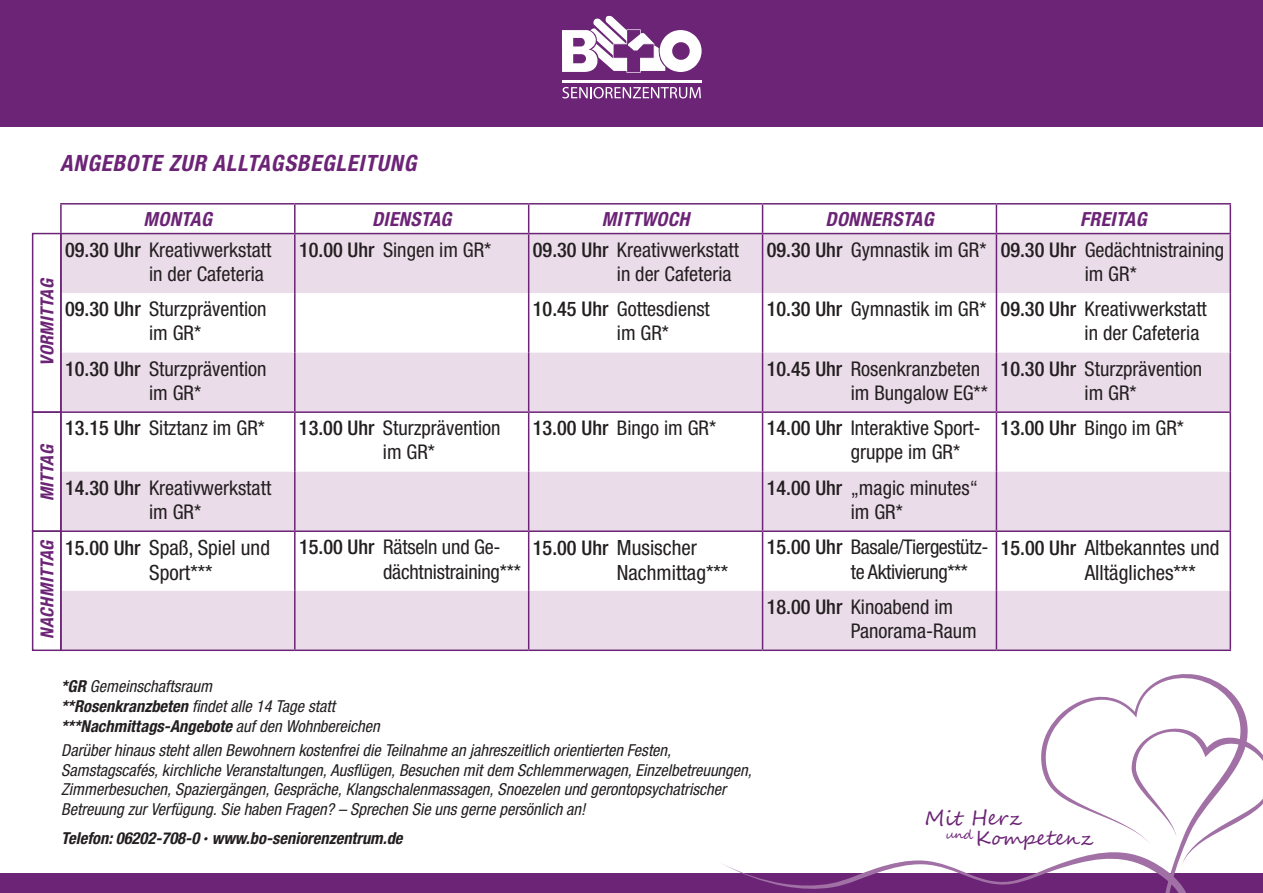
<style>
.page{position:relative;width:1263px;height:893px;background:#fff}
.page>*{position:absolute;margin:0;border:0;box-sizing:border-box;transform-origin:0 0}
.t1{font:italic 700 condensed 22.5px "Helvetica Neue LTW1 G";letter-spacing:.04em;color:#6c2476}
.t2{font:condensed 21px/25.2px "Helvetica Neue LTW1 G";color:#231f20}
.t3{font:condensed 20.25px/24.3px "Helvetica Neue LTW1 G";color:#231f20}
.t4{font:condensed 20.25px/24.3px "Helvetica Neue LTW1 G";letter-spacing:-.02em;color:#231f20}
.t5{font:19.8px/19.4px "Segoe Script";color:#6c2476}
.t6{font:italic 700 condensed 19.5px "Helvetica Neue LTW1 G";letter-spacing:.02em;color:#6c2476}
.t7{font:italic 700 condensed 18px "Helvetica Neue LTW1 G";letter-spacing:.02em;color:#6c2476}
.t8{font:italic condensed 16.5px/19.8px "Helvetica Neue LTW1 G";color:#231f20}
.t9{font:italic 700 condensed 16.5px "Helvetica Neue LTW1 G";color:#231f20}
.s1{font-weight:500}
.s2{font-weight:500;font-size:20.25px}
.s3{font-weight:700}
.s4{font-weight:400;font-size:9px}
</style>
<div class="page">
<div style="left:0;top:0;width:1263px;height:126px;background:#6c2476"></div>
<div style="left:0;top:874px;width:1263px;height:19px;background:#6c2476"></div>
<svg style="left:562px;top:15px;width:140px;height:58px"></svg>
<svg style="left:562px;top:87px;width:139px;height:11px"></svg>
<hr style="left:562px;top:80px;width:139px;height:3px;background:#fff">
<div style="left:62px;top:234px;width:1167px;height:59px;background:#ebdcea"></div>
<svg style="left:62px;top:353px;width:1167px;height:296px;fill:#ebdcea"></svg>
<hr style="left:60px;top:233px;width:235px;height:1px;background:#6c2476">
<hr style="left:295px;top:233px;width:234px;height:1px;background:#6c2476">
<hr style="left:529px;top:233px;width:233px;height:1px;background:#6c2476">
<hr style="left:762px;top:233px;width:234px;height:1px;background:#6c2476">
<hr style="left:996px;top:233px;width:235px;height:1px;background:#6c2476">
<hr style="left:60px;top:203px;width:235px;height:2px;background:#6c2476">
<hr style="left:60px;top:205px;width:2px;height:28px;background:#6c2476">
<hr style="left:295px;top:203px;width:234px;height:2px;background:#6c2476">
<hr style="left:294px;top:205px;width:2px;height:28px;background:#6c2476">
<hr style="left:529px;top:203px;width:233px;height:2px;background:#6c2476">
<svg style="left:528px;top:205px;width:1px;height:28px"></svg>
<hr style="left:762px;top:203px;width:234px;height:2px;background:#6c2476">
<svg style="left:762px;top:205px;width:1px;height:28px"></svg>
<hr style="left:996px;top:203px;width:235px;height:2px;background:#6c2476">
<svg style="left:996px;top:205px;width:1px;height:28px"></svg>
<hr style="left:1229px;top:205px;width:2px;height:28px;background:#6c2476">
<hr style="left:294px;top:234px;width:2px;height:59px;background:#6c2476">
<hr style="left:528px;top:234px;width:1px;height:59px;background:#6c2476">
<hr style="left:762px;top:234px;width:1px;height:59px;background:#6c2476">
<hr style="left:996px;top:234px;width:1px;height:59px;background:#6c2476">
<hr style="left:1229px;top:234px;width:2px;height:59px;background:#6c2476">
<hr style="left:294px;top:293px;width:2px;height:60px;background:#6c2476">
<hr style="left:528px;top:293px;width:1px;height:60px;background:#6c2476">
<hr style="left:762px;top:293px;width:1px;height:60px;background:#6c2476">
<hr style="left:996px;top:293px;width:1px;height:60px;background:#6c2476">
<hr style="left:1229px;top:293px;width:2px;height:60px;background:#6c2476">
<hr style="left:294px;top:353px;width:2px;height:58px;background:#6c2476">
<hr style="left:528px;top:353px;width:1px;height:58px;background:#6c2476">
<hr style="left:762px;top:353px;width:1px;height:58px;background:#6c2476">
<hr style="left:996px;top:353px;width:1px;height:58px;background:#6c2476">
<hr style="left:1229px;top:353px;width:2px;height:58px;background:#6c2476">
<hr style="left:294px;top:413px;width:2px;height:59px;background:#6c2476">
<hr style="left:528px;top:413px;width:1px;height:59px;background:#6c2476">
<hr style="left:762px;top:413px;width:1px;height:59px;background:#6c2476">
<hr style="left:996px;top:413px;width:1px;height:59px;background:#6c2476">
<hr style="left:1229px;top:413px;width:2px;height:59px;background:#6c2476">
<hr style="left:294px;top:532px;width:2px;height:59px;background:#6c2476">
<hr style="left:528px;top:532px;width:1px;height:59px;background:#6c2476">
<hr style="left:762px;top:532px;width:1px;height:59px;background:#6c2476">
<hr style="left:996px;top:532px;width:1px;height:59px;background:#6c2476">
<hr style="left:1229px;top:532px;width:2px;height:59px;background:#6c2476">
<hr style="left:60px;top:411px;width:235px;height:2px;background:#6c2476">
<hr style="left:295px;top:411px;width:234px;height:2px;background:#6c2476">
<hr style="left:529px;top:411px;width:233px;height:2px;background:#6c2476">
<hr style="left:762px;top:411px;width:234px;height:2px;background:#6c2476">
<hr style="left:996px;top:411px;width:235px;height:2px;background:#6c2476">
<hr style="left:294px;top:472px;width:2px;height:58px;background:#6c2476">
<hr style="left:528px;top:472px;width:1px;height:58px;background:#6c2476">
<hr style="left:762px;top:472px;width:1px;height:58px;background:#6c2476">
<hr style="left:996px;top:472px;width:1px;height:58px;background:#6c2476">
<hr style="left:1229px;top:472px;width:2px;height:58px;background:#6c2476">
<hr style="left:60px;top:530px;width:235px;height:2px;background:#6c2476">
<hr style="left:295px;top:530px;width:234px;height:2px;background:#6c2476">
<hr style="left:529px;top:530px;width:233px;height:2px;background:#6c2476">
<hr style="left:762px;top:530px;width:234px;height:2px;background:#6c2476">
<hr style="left:996px;top:530px;width:235px;height:2px;background:#6c2476">
<hr style="left:294px;top:591px;width:2px;height:58px;background:#6c2476">
<hr style="left:528px;top:591px;width:1px;height:58px;background:#6c2476">
<hr style="left:762px;top:591px;width:1px;height:58px;background:#6c2476">
<hr style="left:996px;top:591px;width:1px;height:58px;background:#6c2476">
<hr style="left:1229px;top:591px;width:2px;height:58px;background:#6c2476">
<hr style="left:60px;top:649px;width:235px;height:2px;background:#6c2476">
<hr style="left:295px;top:649px;width:234px;height:2px;background:#6c2476">
<hr style="left:529px;top:649px;width:233px;height:2px;background:#6c2476">
<hr style="left:762px;top:649px;width:234px;height:2px;background:#6c2476">
<hr style="left:996px;top:649px;width:235px;height:2px;background:#6c2476">
<div style="left:32px;top:233px;width:30px;height:180px;border:2px solid #6c2476"></div>
<div style="left:32px;top:530px;width:30px;height:121px;border:2px solid #6c2476"></div>
<div style="left:32px;top:411px;width:30px;height:121px;border:2px solid #6c2476"></div>
<svg style="left:720px;top:674px;width:543px;height:219px"></svg>
<p class="t1" style="left:60px;top:150px;width:358px">ANGEBOTE ZUR ALLTAGSBEGLEITUNG</p>
<p class="t7" style="left:36px;top:366px;width:89px;rotate:-90deg">VORMITTAG</p>
<p class="t7" style="left:36px;top:501px;width:59px;rotate:-90deg">MITTAG</p>
<p class="t7" style="left:36px;top:639px;width:101px;rotate:-90deg">NACHMITTAG</p>
<p class="t6" style="left:144px;top:207px;width:70px">MONTAG</p>
<p class="t6" style="left:372px;top:207px;width:81px">DIENSTAG</p>
<p class="t6" style="left:602px;top:207px;width:89px">MITTWOCH</p>
<p class="t6" style="left:825px;top:207px;width:110px">DONNERSTAG</p>
<p class="t6" style="left:1080px;top:207px;width:68px">FREITAG</p>
<p class="t3" style="left:149px;top:237px;width:124px;text-indent:-84px"><span class="s1">09.30 Uhr</span> Kreativwerkstatt in der Cafeteria</p>
<p class="t3" style="left:299px;top:237px;width:194px"><span class="s1">10.00 Uhr</span> Singen im GR*</p>
<p class="t3" style="left:617px;top:237px;width:124px;text-indent:-84px"><span class="s1">09.30 Uhr</span> Kreativwerkstatt in der Cafeteria</p>
<p class="t3" style="left:1085px;top:237px;width:141px;text-indent:-318px"><span class="s1">09.30 Uhr</span> Gymnastik im GR* <span class="s1">09.30 Uhr</span> Gedächtnistraining im GR*</p>
<p class="t3" style="left:149px;top:297px;width:119px;text-indent:-84px"><span class="s1">09.30 Uhr</span> Sturzprävention im GR*</p>
<p class="t3" style="left:617px;top:297px;width:94px;text-indent:-84px"><span class="s1">10.45 Uhr</span> Gottesdienst im GR*</p>
<p class="t3" style="left:1085px;top:297px;width:124px;text-indent:-318px"><span class="s1">10.30 Uhr</span> Gymnastik im GR* <span class="s1">09.30 Uhr</span> Kreativwerkstatt in der Cafeteria</p>
<p class="t3" style="left:149px;top:356px;width:119px;text-indent:-84px"><span class="s1">10.30 Uhr</span> Sturzprävention im GR*</p>
<p class="t3" style="left:851px;top:356px;width:139px;text-indent:-84px"><span class="s1">10.45 Uhr</span> Rosenkranzbeten im Bungalow EG**</p>
<p class="t3" style="left:1085px;top:356px;width:119px;text-indent:-84px"><span class="s1">10.30 Uhr</span> Sturzprävention im GR*</p>
<p class="t3" style="left:65px;top:416px;width:201px"><span class="s1">13.15 Uhr</span> Sitztanz im GR*</p>
<p class="t3" style="left:383px;top:416px;width:119px;text-indent:-84px"><span class="s1">13.00 Uhr</span> Sturzprävention im GR*</p>
<p class="t3" style="left:533px;top:416px;width:185px"><span class="s1">13.00 Uhr</span> Bingo im GR*</p>
<p class="t3" style="left:851px;top:416px;width:132px;text-indent:-84px"><span class="s1">14.00 Uhr</span> Interaktive Sport&shy;gruppe im GR*</p>
<p class="t3" style="left:1000px;top:416px;width:185px"><span class="s1">13.00 Uhr</span> Bingo im GR*</p>
<p class="t3" style="left:149px;top:475px;width:124px;text-indent:-84px"><span class="s1">14.30 Uhr</span> Kreativwerkstatt im GR*</p>
<p class="t3" style="left:767px;top:475px;width:213px;text-align:center"><span class="s1">14.00 Uhr</span> „magic minutes“ im GR*</p>
<p class="t2" style="left:149px;top:535px;width:122px;text-indent:-84px"><span class="s2">15.00 Uhr</span> Spaß, Spiel und<br>Sport***</p>
<p class="t3" style="left:383px;top:535px;width:139px;text-indent:-84px"><span class="s1">15.00 Uhr</span> Rätseln und Ge&shy;dächtnistraining***</p>
<p class="t2" style="left:617px;top:535px;width:113px;text-indent:-84px"><span class="s2">15.00 Uhr</span> Musischer<br>Nachmittag***</p>
<p class="t4" style="left:851px;top:535px;width:139px;text-indent:-84px"><span class="s1">15.00 Uhr</span> Basale/Tiergestütz&shy;te Aktivierung***</p>
<p class="t2" style="left:1085px;top:535px;width:136px;text-indent:-84px"><span class="s2">15.00 Uhr</span> Altbekanntes und<br>Alltägliches***</p>
<p class="t3" style="left:851px;top:594px;width:127px;text-indent:-84px"><span class="s1">18.00 Uhr</span> Kinoabend im<br>Panorama-Raum</p>
<p class="t8" style="left:61px;top:677px;width:320px"><span class="s3">*GR</span> Gemeinschaftsraum<br><span class="s3">**Rosenkranzbeten</span> findet alle 14 Tage statt <span class="s3">***Nachmittags-Angebote</span> auf den Wohnbereichen</p>
<p class="t8" style="left:61px;top:740px;width:692px">Darüber hinaus steht allen Bewohnern kostenfrei die Teilnahme an jahreszeitlich orientierten Festen, Samstagscafés, kirchliche Veranstaltungen, Ausflügen, Besuchen mit dem Schlemmerwagen, Einzelbetreuungen, Zimmerbesuchen, Spaziergängen, Gespräche, Klangschalenmassagen, Snoezelen und gerontopsychatrischer Betreuung zur Verfügung. Sie haben Fragen? – Sprechen Sie uns gerne persönlich an!</p>
<p class="t9" style="left:61px;top:828px;width:343px">Telefon: 06202-708-0 <span class="s4">•</span> www.bo-seniorenzentrum.de</p>
<p class="t5" style="left:945px;top:809px;width:150px;text-indent:-20px">Mit Herz<br><sup>und</sup> Kompetenz</p>
</div>
